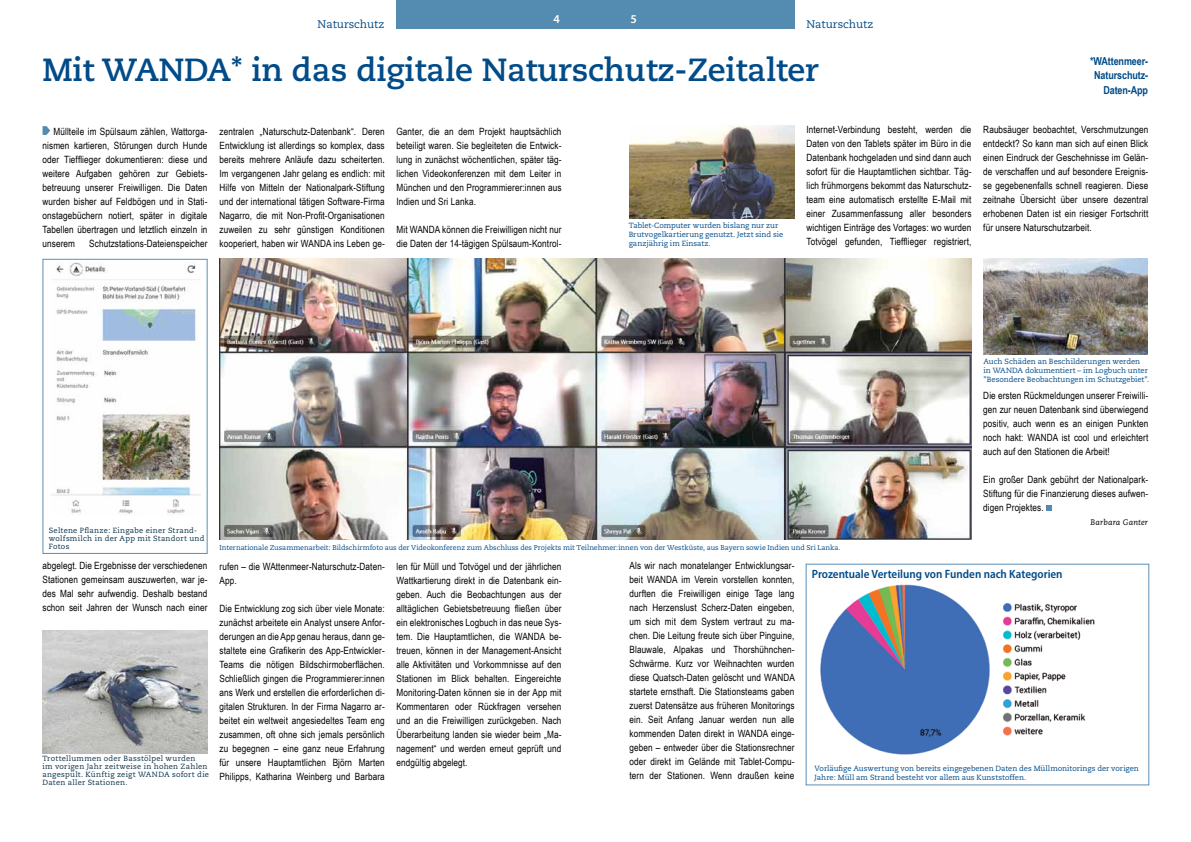
<style>
.page{position:relative;width:1191px;height:842px;background:#fff}
.page>*{position:absolute;margin:0;border:0;box-sizing:border-box;transform-origin:0 0}
.t1{font:700 32px "Caecilia";letter-spacing:-.005em;color:#004b88}
.t2{font:600 semi-condensed 12px "Myriad Pro";color:#004b88}
.t3{font:600 12px "Myriad Pro";color:#fff}
.t4{font:700 11px/14.5px "Arial Narrow";letter-spacing:-.01em;color:#004b88;text-align:right}
.t5{font:11px "Caecilia";color:#004b88}
.t6{font:10px/14px "Arial Narrow";letter-spacing:.01em;color:#000;text-align:justify}
.t7{font:italic 8px "Caecilia";letter-spacing:.01em;color:#000}
.t8{font:7.5px/9px "Caecilia";color:#004b88}
.t9{font:7.5px/8px "Caecilia";letter-spacing:.03em;color:#0a3049}
.t10{font:7px "Caecilia";letter-spacing:-.005em;color:#004b88}
</style>
<div class="page">
<img style="left:219px;top:259px;width:752px;height:281px">
<img style="left:43px;top:630px;width:164px;height:124px">
<img style="left:629px;top:125px;width:165px;height:93px">
<img style="left:820px;top:584px;width:275px;height:171px">
<div style="left:805px;top:564px;width:344px;height:221px;border:1px solid #5d8eb4"></div>
<img style="left:51px;top:262px;width:149px;height:252px">
<div style="left:43px;top:259px;width:164px;height:295px;border:1px solid #5d8eb4"></div>
<svg style="left:43px;top:126px;width:7px;height:9px"></svg>
<svg style="left:1046px;top:505px;width:6px;height:6px"></svg>
<img style="left:983px;top:259px;width:164px;height:96px">
<div style="left:396px;top:0;width:398px;height:28px;background:#548bb1"></div>
<p class="t3" style="left:553px;top:11px;width:8px">4</p>
<p class="t3" style="left:630px;top:11px;width:8px">5</p>
<p class="t5" style="left:318px;top:18px;width:68px">Naturschutz</p>
<p class="t5" style="left:806px;top:18px;width:68px">Naturschutz</p>
<h1 class="t1" style="left:43px;top:51px;width:778px">Mit WANDA* in das digitale Naturschutz-Zeitalter</h1>
<p class="t4" style="left:1090px;top:53px;width:59px">*Wattenmeer&shy;naturschutz-<br>Daten-app</p>
<p class="t6" style="left:43px;top:124px;width:166px;text-indent:11px">Müllteile im Spülsaum zählen, Wattorga&shy;nismen kartieren, Störungen durch Hunde oder Tiefflieger dokumentieren: diese und weitere Aufgaben gehören zur Gebiets&shy;betreuung unserer Freiwilligen. Die Daten wurden bisher auf Feldbögen und in Stati&shy;onstagebüchern notiert, später in digitale Tabellen übertragen und letztlich einzeln in unserem</p>
<p class="t6" style="left:89px;top:236px;width:120px">Schutzstations-Dateienspeicher</p>
<p class="t6" style="left:219px;top:125px;width:167px">zentralen „Naturschutz-Datenbank“. Deren Entwicklung ist allerdings so komplex, dass bereits mehrere Anläufe dazu scheiterten.<br>Im vergangenen Jahr gelang es endlich: mit Hilfe von Mitteln der Nationalpark-Stiftung und der international tätigen Software-Firma Nagarro, die mit Non-Profit-Organisationen zuweilen zu sehr günstigen Konditionen kooperiert, haben wir WANDA ins Leben ge-</p>
<p class="t6" style="left:396px;top:125px;width:166px">Ganter, die an dem Projekt hauptsächlich beteiligt waren. Sie begleiteten die Entwick&shy;lung in zunächst wöchentlichen, später täg&shy;lichen Videokonferenzen mit dem Leiter in München und den Programmierer:innen aus Indien und Sri Lanka.</p>
<p class="t6" style="left:396px;top:223px;width:166px">Mit WANDA können die Freiwilligen nicht nur die Daten der 14-tägigen Spülsaum-Kontrol-</p>
<p class="t8" style="left:628px;top:221px;width:156px">Tablet-Computer wurden bislang nur zur<br>Brutvogelkartierung genutzt. Jetzt sind sie ganzjährig im Einsatz.</p>
<p class="t6" style="left:806px;top:122px;width:166px">Internet-Verbindung besteht, werden die Daten von den Tablets später im Büro in die Datenbank hochgeladen und sind dann auch sofort für die Hauptamtlichen sichtbar. Täg&shy;lich frühmorgens bekommt das Naturschutz&shy;team eine automatisch erstellte E-Mail mit einer Zusammenfassung aller besonders wichtigen Einträge des Vortages: wo wurden Totvögel gefunden, Tiefflieger registriert,</p>
<p class="t6" style="left:983px;top:122px;width:166px">Raubsäuger beobachtet, Verschmutzungen entdeckt? So kann man sich auf einen Blick einen Eindruck der Geschehnisse im Gelän&shy;de verschaffen und auf besondere Ereignis&shy;se gegebenenfalls schnell reagieren. Diese zeitnahe Übersicht über unsere dezentral erhobenen Daten ist ein riesiger Fortschritt für unsere Naturschutzarbeit.</p>
<p class="t9" style="left:49px;top:527px;width:157px">Seltene Pflanze: Eingabe einer Strand&shy;wolfsmilch in der App mit Standort und<br>Fotos</p>
<p class="t6" style="left:43px;top:558px;width:166px">abgelegt. Die Ergebnisse der verschiedenen Stationen gemeinsam auszuwerten, war je&shy;des Mal sehr aufwendig. Deshalb bestand schon seit Jahren der Wunsch nach einer</p>
<p class="t9" style="left:43px;top:755px;width:168px">Trottellummen oder Basstölpel wurden<br>im vorigen Jahr zeitweise in hohen Zahlen angespült. Künftig zeigt WANDA sofort die Daten aller Stationen.</p>
<p class="t8" style="left:983px;top:357px;width:167px">Auch Schäden an Beschilderungen werden in WANDA dokumentiert – im Logbuch unter "Besondere Beobachtungen im Schutzgebiet".</p>
<p class="t10" style="left:219px;top:543px;width:622px">Internationale Zusammenarbeit: Bildschirmfoto aus der Videokonferenz zum Abschluss des Projekts mit Teilnehmer:innen von der Westküste, aus Bayern sowie Indien und Sri Lanka.</p>
<p class="t6" style="left:983px;top:388px;width:166px">Die ersten Rückmeldungen unserer Freiwilli&shy;gen zur neuen Datenbank sind überwiegend positiv, auch wenn es an einigen Punkten noch hakt: WANDA ist cool und erleichtert auch auf den Stationen die Arbeit!</p>
<p class="t6" style="left:983px;top:472px;width:166px">Ein großer Dank gebührt der Nationalpark-Stiftung für die Finanzierung dieses aufwen&shy;digen Projektes.</p>
<p class="t7" style="left:1090px;top:517px;width:59px">Barbara Ganter</p>
<p class="t6" style="left:219px;top:559px;width:167px">rufen – die WAttenmeer-Naturschutz-Daten-<br>App.</p>
<p class="t6" style="left:219px;top:601px;width:167px">Die Entwicklung zog sich über viele Monate: zunächst arbeitete ein Analyst unsere Anfor&shy;derungen an die App genau heraus, dann ge&shy;staltete eine Grafikerin des App-Entwickler-Teams die nötigen Bildschirmoberflächen.<br>Schließlich gingen die Programmierer:innen ans Werk und erstellen die erforderlichen di&shy;gitalen Strukturen. In der Firma Nagarro ar&shy;beitet ein weltweit angesiedeltes Team eng zusammen, oft ohne sich jemals persönlich zu begegnen – eine ganz neue Erfahrung für unsere Hauptamtlichen Björn Marten Philipps, Katharina Weinberg und Barbara</p>
<p class="t6" style="left:396px;top:559px;width:166px">len für Müll und Totvögel und der jährlichen Wattkartierung direkt in die Datenbank ein&shy;geben. Auch die Beobachtungen aus der alltäglichen Gebietsbetreuung fließen über ein elektronisches Logbuch in das neue Sys&shy;tem. Die Hauptamtlichen, die WANDA be&shy;treuen, können in der Management-Ansicht alle Aktivitäten und Vorkommnisse auf den Stationen im Blick behalten. Eingereichte Monitoring-Daten können sie in der App mit Kommentaren oder Rückfragen versehen und an die Freiwilligen zurückgeben. Nach Überarbeitung landen sie wieder beim „Ma&shy;nagement“ und werden erneut geprüft und endgültig abgelegt.</p>
<p class="t6" style="left:629px;top:559px;width:167px">Als wir nach monatelanger Entwicklungsar&shy;beit WANDA im Verein vorstellen konnten, durften die Freiwilligen einige Tage lang nach Herzenslust Scherz-Daten eingeben, um sich mit dem System vertraut zu ma&shy;chen. Die Leitung freute sich über Pinguine, Blauwale, Alpakas und Thorshühnchen-Schwärme. Kurz vor Weihnachten wurden diese Quatsch-Daten gelöscht und WANDA startete ernsthaft. Die Stationsteams gaben zuerst Datensätze aus früheren Monitorings ein. Seit Anfang Januar werden nun alle kommenden Daten direkt in WANDA einge&shy;geben – entweder über die Stationsrechner oder direkt im Gelände mit Tablet-Compu&shy;tern der Stationen. Wenn draußen keine</p>
<p class="t2" style="left:812px;top:567px;width:252px">Prozentuale Verteilung von Funden nach Kategorien</p>
<p class="t8" style="left:814px;top:764px;width:326px">Vorläufige Auswertung von bereits eingegebenen Daten des Müllmonitorings der vorigen<br>Jahre: Müll am Strand besteht vor allem aus Kunststoffen.</p>
</div>
